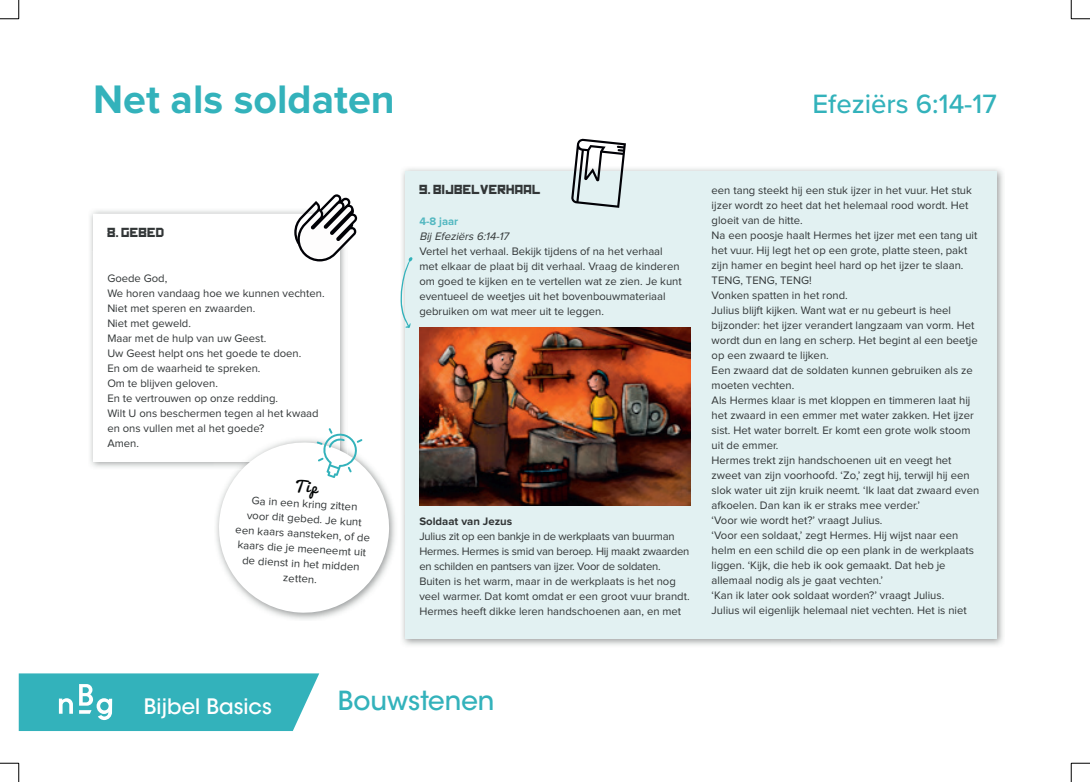
<style>
.page{position:relative;width:1090px;height:782px;background:#fff}
.page>*{position:absolute;margin:0;border:0;box-sizing:border-box;transform-origin:0 0}
.t1{font:700 41.25px "Proxima Nova";color:#33b2bb}
.t2{font:500 27.5px "Proxima Nova";color:#33b2bb}
.t3{font:500 26.12px "ITC Avant Garde Std";color:#33b2bb}
.t4{font:500 21.12px "ITC Avant Garde Std";color:#fff}
.t5{font:12.5px "Kremlin";color:#323637}
.t6{font:11.25px/15px "Proxima Nova";color:#323637}
.t7{font:11.25px/15px "Proxima Nova";letter-spacing:-.02em;color:#323637}
.t8{font:italic 11.25px "Proxima Nova";color:#323637}
.t9{font:700 11.25px "Proxima Nova";color:#323637}
.t10{font:700 11.25px "Proxima Nova";color:#54b8c1}
</style>
<div class="page">
<svg style="left:19px;top:673px;width:300px;height:58px"></svg>
<img style="left:90px;top:210px;width:204px;height:41px">
<img style="left:340px;top:261px;width:5px;height:167px">
<div style="left:93px;top:214px;width:246px;height:247px;background:#fff"></div>
<svg style="left:294px;top:194px;width:63px;height:67px"></svg>
<img style="left:278px;top:506px;width:117px;height:114px">
<img style="left:402px;top:168px;width:601px;height:477px">
<div style="left:405px;top:171px;width:592px;height:468px;background:#e2f1f2"></div>
<img style="left:419px;top:327px;width:271px;height:178px">
<svg style="left:571px;top:139px;width:55px;height:69px"></svg>
<svg style="left:400px;top:257px;width:12px;height:71px"></svg>
<svg style="left:0;top:0;width:20px;height:20px"></svg>
<svg style="left:0;top:762px;width:20px;height:20px"></svg>
<svg style="left:1070px;top:0;width:20px;height:20px"></svg>
<svg style="left:1070px;top:762px;width:20px;height:20px"></svg>
<svg style="left:216px;top:428px;width:176px;height:187px"></svg>
<h1 class="t1" style="left:93px;top:80px;width:303px">Net als soldaten</h1>
<h2 class="t2" style="left:812px;top:83px;width:186px">Efeziërs 6:14-17</h2>
<p class="t5" style="left:107px;top:228px;width:59px">8. GEBED</p>
<p class="t6" style="left:107px;top:271px;width:219px">Goede God,<br>We horen vandaag hoe we kunnen vechten.<br>Niet met speren en zwaarden.<br>Niet met geweld.<br>Maar met de hulp van uw Geest.<br>Uw Geest helpt ons het goede te doen.<br>En om de waarheid te spreken.<br>Om te blijven geloven.<br>En te vertrouwen op onze redding.<br>Wilt U ons beschermen tegen al het kwaad en ons vullen met al het goede?<br>Amen.</p>
<p class="t6" style="left:237px;top:493px;width:136px;text-align:center;rotate:3deg">Ga in een kring zitten<br>voor dit gebed. Je kunt een kaars aansteken, of de kaars die je meeneemt uit de dienst in het midden zetten.</p>
<p class="t5" style="left:419px;top:185px;width:123px">9. BIJBELVERHAAL</p>
<p class="t10" style="left:419px;top:215px;width:40px">4-8 jaar</p>
<p class="t8" style="left:419px;top:230px;width:93px">Bij Efeziërs 6:14-17</p>
<p class="t6" style="left:419px;top:244px;width:264px">Vertel het verhaal. Bekijk tijdens of na het verhaal met elkaar de plaat bij dit verhaal. Vraag de kinderen om goed te kijken en te vertellen wat ze zien. Je kunt eventueel de weetjes uit het bovenbouwmateriaal gebruiken om wat meer uit te leggen.</p>
<p class="t9" style="left:419px;top:515px;width:94px">Soldaat van Jezus</p>
<p class="t7" style="left:419px;top:529px;width:272px">Julius zit op een bankje in de werkplaats van buurman Hermes. Hermes is smid van beroep. Hij maakt zwaarden en schilden en pantsers van ijzer. Voor de soldaten.<br>Buiten is het warm, maar in de werkplaats is het nog veel warmer. Dat komt omdat er een groot vuur brandt.<br>Hermes heeft dikke leren handschoenen aan, en met</p>
<p class="t6" style="left:712px;top:183px;width:269px">een tang steekt hij een stuk ijzer in het vuur. Het stuk ijzer wordt zo heet dat het helemaal rood wordt. Het gloeit van de hitte.<br>Na een poosje haalt Hermes het ijzer met een tang uit het vuur. Hij legt het op een grote, platte steen, pakt zijn hamer en begint heel hard op het ijzer te slaan.<br>TENG, TENG, TENG!<br>Vonken spatten in het rond.<br>Julius blijft kijken. Want wat er nu gebeurt is heel bijzonder: het ijzer verandert langzaam van vorm. Het wordt dun en lang en scherp. Het begint al een beetje op een zwaard te lijken.<br>Een zwaard dat de soldaten kunnen gebruiken als ze moeten vechten.<br>Als Hermes klaar is met kloppen en timmeren laat hij het zwaard in een emmer met water zakken. Het ijzer sist. Het water borrelt. Er komt een grote wolk stoom uit de emmer.<br>Hermes trekt zijn handschoenen uit en veegt het zweet van zijn voorhoofd. ‘Zo,’ zegt hij, terwijl hij een slok water uit zijn kruik neemt. ‘Ik laat dat zwaard even afkoelen. Dan kan ik er straks mee verder.’<br>‘Voor wie wordt het?’ vraagt Julius.<br>‘Voor een soldaat,’ zegt Hermes. Hij wijst naar een helm en een schild die op een plank in de werkplaats liggen. ‘Kijk, die heb ik ook gemaakt. Dat heb je allemaal nodig als je gaat vechten.’<br>‘Kan ik later ook soldaat worden?’ vraagt Julius.<br>Julius wil eigenlijk helemaal niet vechten. Het is niet</p>
<h3 class="t4" style="left:144px;top:692px;width:130px">Bijbel Basics</h3>
<h3 class="t3" style="left:338px;top:684px;width:158px">Bouwstenen</h3>
</div>
